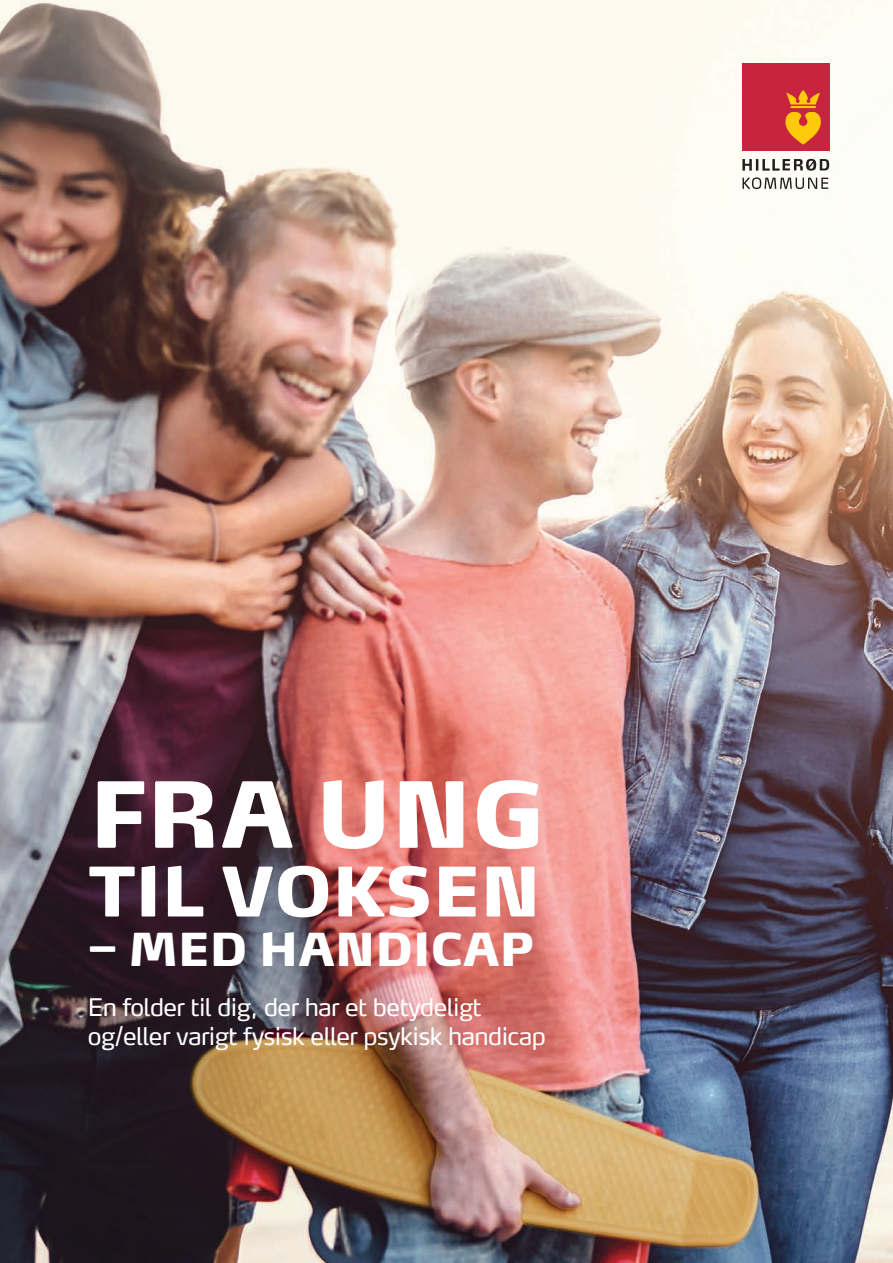
<style>
.page{position:relative;width:893px;height:1263px;background:#fff}
.page>*{position:absolute;margin:0;border:0;box-sizing:border-box;transform-origin:0 0}
.t1{font:900 90px "Max OT";letter-spacing:-.01em;color:#fff}
.t2{font:900 67.5px "Max OT";letter-spacing:-.01em;color:#fff}
.t3{font:900 45px "Max OT";letter-spacing:-.01em;color:#fff}
.t4{font:24px/28.8px "Max OT";letter-spacing:-.025em;color:#fff}
</style>
<div class="page">
<img style="left:0;top:0;width:893px;height:1263px">
<div style="left:742px;top:64px;width:87px;height:87px;background:#c8233f"></div>
<hr style="left:791px;top:106px;width:25px;height:2px;background:#feca0a">
<svg style="left:786px;top:90px;width:34px;height:15px"></svg>
<svg style="left:785px;top:111px;width:36px;height:34px"></svg>
<svg style="left:742px;top:159px;width:87px;height:12px"></svg>
<svg style="left:742px;top:177px;width:86px;height:12px"></svg>
<h1 class="t1" style="left:89px;top:757px;width:459px">FRA UNG</h1>
<h2 class="t2" style="left:89px;top:848px;width:454px">TIL VOKSEN</h2>
<h3 class="t3" style="left:88px;top:920px;width:447px">– MED HANDICAP</h3>
<p class="t4" style="left:88px;top:992px;width:460px">En folder til dig, der har et betydeligt og/eller varigt fysisk eller psykisk handicap</p>
</div>
